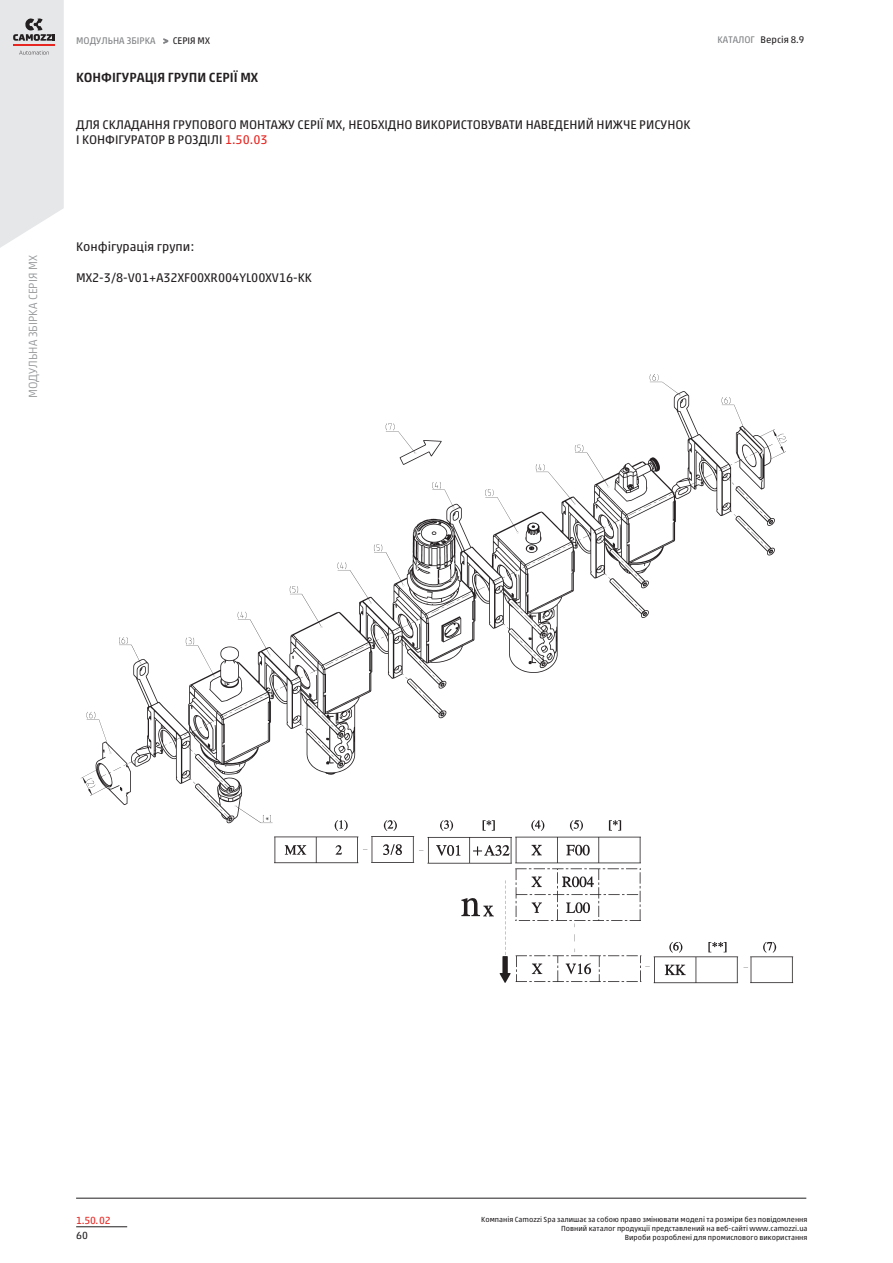
<style>
.page{position:relative;width:893px;height:1263px;background:#fff}
.page>*{position:absolute;margin:0;border:0;box-sizing:border-box;transform-origin:0 0}
.tpblockTitle_value{font:500 13.5px "Akko W1 G";color:#231f20}
.normal_value{font:12.75px "Akko W1 G";color:#231f20}
.t1{font:300 12px "Akko W1 G";color:#939598}
.t2{font:10.5px "Akko W1 G";color:#e72621}
.t3{font:10.5px "Akko W1 G";color:#231f20}
.t4{font:9.75px "Akko W1 G";color:#808285}
.t5{font:9.75px "Akko W1 G";color:#231f20}
.t6{font:7.5px/9px "Akko W1 G";color:#231f20;text-align:right}
.s1{color:#231f20}
.s2{color:#808285}
.s3{color:#e72621}
</style>
<div class="page">
<svg style="left:0;top:0;width:64px;height:248px;background:#e4e4e6"></svg>
<hr style="left:13px;top:44px;width:42px;height:2px;background:#e72621">
<hr style="left:76px;top:1226px;width:51px;height:1px;background:#231f20">
<hr style="left:76px;top:1198px;width:730px;height:1px;background:#231f20">
<img style="left:80px;top:374px;width:714px;height:610px">
<h3 class="t4" style="left:76px;top:33px;width:135px">МОДУЛЬНА ЗБІРКА &gt; <span class="s1">СЕРІЯ MX</span></h3>
<h3 class="t5" style="left:718px;top:33px;width:88px"><span class="s2">КАТАЛОГ</span> Версія 8.9</h3>
<p class="tpblockTitle_value" style="left:76px;top:67px;width:184px">КОНФІГУРАЦІЯ ГРУПИ СЕРІЇ MX</p>
<p class="normal_value" style="left:76px;top:115px;width:616px">ДЛЯ СКЛАДАННЯ ГРУПОВОГО МОНТАЖУ СЕРІЇ MX, НЕОБХІДНО ВИКОРИСТОВУВАТИ НАВЕДЕНИЙ НИЖЧЕ РИСУНОК</p>
<p class="normal_value" style="left:76px;top:131px;width:193px">І КОНФІГУРАТОР В РОЗДІЛІ <span class="s3">1.50.03</span></p>
<h3 class="t1" style="left:24px;top:398px;width:145px;rotate:-90deg">МОДУЛЬНА ЗБІРКА СЕРІЯ MX</h3>
<p class="normal_value" style="left:76px;top:238px;width:120px">Конфігурація групи:</p>
<p class="normal_value" style="left:76px;top:268px;width:237px">MX2-3/8-V01+A32XF00XR004YL00XV16-KK</p>
<p class="t2" style="left:76px;top:1212px;width:36px">1.50.02</p>
<p class="t6" style="left:481px;top:1214px;width:328px">Компанія Camozzi Spa залишає за собою право змінювати моделі та розміри без повідомлення<br>Повний каталог продукції представлений на веб-сайті www.camozzi.ua</p>
<h3 class="t3" style="left:76px;top:1228px;width:13px">60</h3>
<p class="t6" style="left:625px;top:1232px;width:184px">Вироби розроблені для промислового використання</p>
</div>
